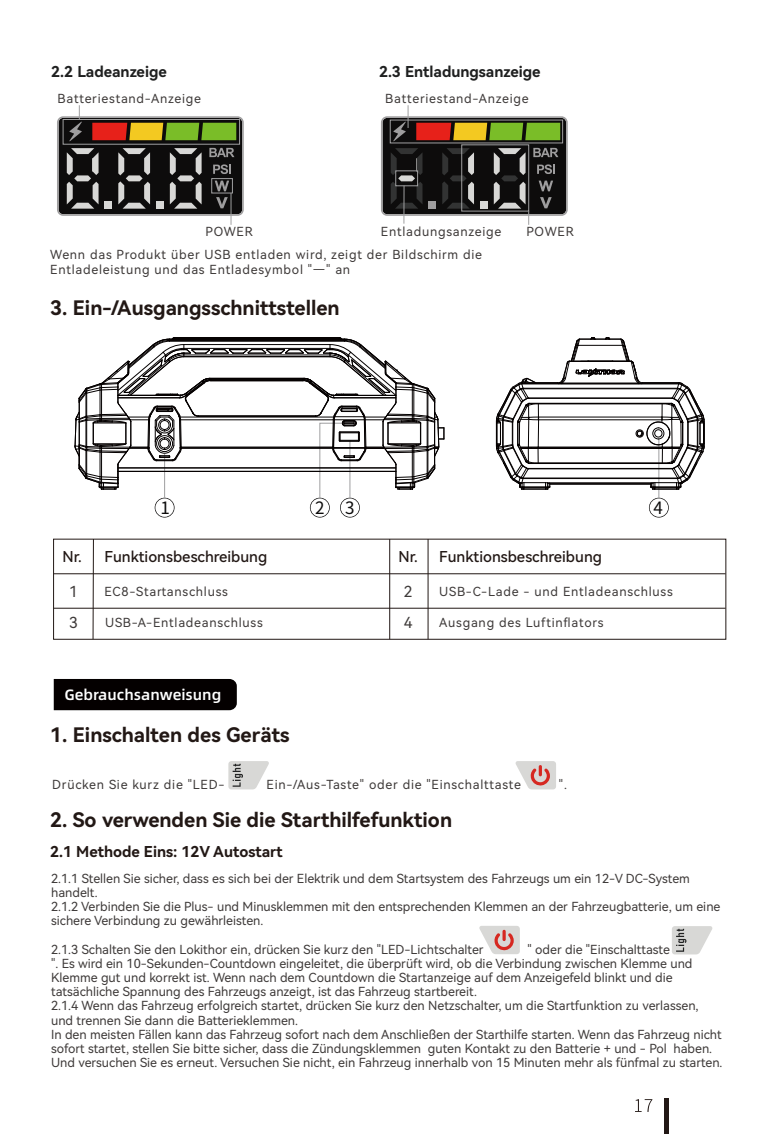
<style>
.page{position:relative;width:780px;height:1134px;background:#fff}
.page>*{position:absolute;margin:0;border:0;box-sizing:border-box;transform-origin:0 0}
.t1{font:20px "Harmony OS Sans SC Bold";color:#221815}
.t2{font:17px "Source Han Sans CN";color:#0d0c0c}
.t3{font:15.25px "Harmony OS Sans SC";color:#3e3a39}
.t4{font:15px "Harmony OS Sans SC Medium";color:#221815}
.t5{font:15px "Harmony OS Sans SC Bold";color:#1f2020}
.t6{font:15px "Harmony OS Sans SC Bold";color:#221815}
.t7{font:500 15px "Alibaba Sans";color:#fff}
.t8{font:12.5px/14.2px "Harmony OS Sans SC";color:#3e3a39}
.t9{font:12.5px/23.8px "Harmony OS Sans SC";letter-spacing:.06em;color:#3e3a39}
</style>
<div class="page">
<svg style="left:635px;top:1099px;width:17px;height:13px"></svg>
<div style="left:664px;top:1098px;width:5px;height:36px;background:#221815"></div>
<svg style="left:57px;top:105px;width:187px;height:111px"></svg>
<div style="left:63px;top:119px;width:177px;height:26px;border:1px solid #9f9fa0"></div>
<div style="left:211px;top:178px;width:22px;height:15px;border:1px solid #9f9fa0"></div>
<svg style="left:381px;top:105px;width:186px;height:120px"></svg>
<hr style="left:230px;top:193px;width:1px;height:32px;background:#9f9fa0">
<hr style="left:403px;top:186px;width:1px;height:38px;background:#9f9fa0">
<div style="left:461px;top:144px;width:68px;height:67px;border:1px solid #9f9fa0"></div>
<div style="left:395px;top:170px;width:23px;height:16px;border:1px solid #9f9fa0"></div>
<hr style="left:93px;top:539px;width:1px;height:100px;background:#221815">
<div style="left:53px;top:539px;width:673px;height:101px;border:1px solid #221815"></div>
<hr style="left:54px;top:573px;width:671px;height:1px;background:#221815">
<hr style="left:54px;top:608px;width:671px;height:1px;background:#221815">
<div style="left:54px;top:679px;width:183px;height:31px;background:#040000"></div>
<hr style="left:389px;top:539px;width:1px;height:100px;background:#221815">
<hr style="left:427px;top:539px;width:1px;height:100px;background:#221815">
<svg style="left:649px;top:498px;width:19px;height:20px"></svg>
<hr style="left:658px;top:439px;width:1px;height:59px;background:#9f9fa0">
<hr style="left:528px;top:397px;width:144px;height:1px;background:#040000">
<hr style="left:523px;top:388px;width:154px;height:1px;background:#040000">
<hr style="left:521px;top:383px;width:157px;height:1px;background:#040000">
<hr style="left:529px;top:463px;width:142px;height:1px;background:#040000">
<hr style="left:528px;top:398px;width:144px;height:1px;background:#040000">
<hr style="left:538px;top:419px;width:123px;height:1px;background:#040000">
<hr style="left:538px;top:417px;width:123px;height:1px;background:#040000">
<hr style="left:538px;top:448px;width:124px;height:1px;background:#040000">
<hr style="left:528px;top:468px;width:144px;height:1px;background:#040000">
<hr style="left:523px;top:478px;width:154px;height:1px;background:#040000">
<hr style="left:547px;top:482px;width:106px;height:1px;background:#040000">
<hr style="left:549px;top:483px;width:102px;height:1px;background:#040000">
<hr style="left:550px;top:484px;width:100px;height:1px;background:#040000">
<hr style="left:534px;top:403px;width:132px;height:1px;background:#040000">
<hr style="left:533px;top:462px;width:134px;height:1px;background:#040000">
<hr style="left:521px;top:382px;width:36px;height:1px;background:#040000">
<hr style="left:538px;top:447px;width:124px;height:1px;background:#040000">
<svg style="left:495px;top:377px;width:55px;height:113px"></svg>
<svg style="left:557px;top:337px;width:147px;height:153px"></svg>
<svg style="left:74px;top:337px;width:370px;height:181px"></svg>
<svg style="left:228px;top:761px;width:41px;height:28px"></svg>
<svg style="left:672px;top:926px;width:40px;height:28px"></svg>
<svg style="left:515px;top:761px;width:41px;height:28px"></svg>
<svg style="left:479px;top:926px;width:41px;height:28px"></svg>
<p class="t5" style="left:51px;top:62px;width:117px">2.2 Ladeanzeige</p>
<p class="t9" style="left:58px;top:86px;width:145px">Batteriestand-Anzeige</p>
<p class="t5" style="left:379px;top:62px;width:163px">2.3 Entladungsanzeige</p>
<p class="t9" style="left:385px;top:86px;width:145px">Batteriestand-Anzeige</p>
<p class="t9" style="left:381px;top:219px;width:122px">Entladungsanzeige</p>
<p class="t8" style="left:526px;top:224px;width:49px">POWER</p>
<p class="t9" style="left:50px;top:219px;width:433px;text-indent:155px">POWER<br>Wenn das Produkt über USB entladen wird, zeigt der Bildschirm die</p>
<p class="t9" style="left:50px;top:257px;width:301px">Entladeleistung und das Entladesymbol "—" an</p>
<h1 class="t1" style="left:50px;top:294px;width:291px">3. Ein-/Ausgangsschnittstellen</h1>
<h2 class="t2" style="left:160px;top:499px;width:11px">1</h2>
<h2 class="t2" style="left:315px;top:499px;width:41px">2 3</h2>
<h2 class="t2" style="left:653px;top:499px;width:11px">4</h2>
<p class="t4" style="left:63px;top:546px;width:206px">Nr. Funktionsbeschreibung</p>
<p class="t4" style="left:398px;top:546px;width:205px">Nr. Funktionsbeschreibung</p>
<p class="t3" style="left:404px;top:580px;width:10px">2</p>
<p class="t3" style="left:69px;top:580px;width:10px">1</p>
<p class="t9" style="left:104px;top:579px;width:125px">EC8-Startanschluss</p>
<p class="t9" style="left:439px;top:579px;width:235px">USB-C-Lade - und Entladeanschluss</p>
<p class="t3" style="left:69px;top:612px;width:10px">3</p>
<p class="t9" style="left:105px;top:610px;width:159px">USB-A-Entladeanschluss</p>
<p class="t3" style="left:404px;top:612px;width:10px">4</p>
<p class="t9" style="left:439px;top:610px;width:166px">Ausgang des Luftinflators</p>
<p class="t7" style="left:64px;top:683px;width:158px">Gebrauchsanweisung</p>
<h1 class="t1" style="left:50px;top:721px;width:241px">1. Einschalten des Geräts</h1>
<p class="t9" style="left:52px;top:772px;width:174px">Drücken Sie kurz die "LED-</p>
<p class="t9" style="left:266px;top:772px;width:256px">Ein-/Aus-Taste" oder die "Einschalttaste</p>
<p class="t8" style="left:559px;top:776px;width:9px">".</p>
<h1 class="t1" style="left:50px;top:806px;width:403px">2. So verwenden Sie die Starthilfefunktion</h1>
<p class="t6" style="left:50px;top:841px;width:234px">2.1 Methode Eins: 12V Autostart</p>
<p class="t8" style="left:51px;top:871px;width:670px">2.1.1 Stellen Sie sicher, dass es sich bei der Elektrik und dem Startsystem des Fahrzeugs um ein 12-V DC-System handelt.<br>2.1.2 Verbinden Sie die Plus- und Minusklemmen mit den entsprechenden Klemmen an der Fahrzeugbatterie, um eine sichere Verbindung zu gewährleisten.</p>
<p class="t8" style="left:51px;top:942px;width:434px">2.1.3 Schalten Sie den Lokithor ein, drücken Sie kurz den "LED-Lichtschalter</p>
<p class="t8" style="left:51px;top:942px;width:673px;text-indent:476px">" oder die "Einschalttaste<br>". Es wird ein 10-Sekunden-Countdown eingeleitet, die überprüft wird, ob die Verbindung zwischen Klemme und Klemme gut und korrekt ist. Wenn nach dem Countdown die Startanzeige auf dem Anzeigefeld blinkt und die tatsächliche Spannung des Fahrzeugs anzeigt, ist das Fahrzeug startbereit.<br>2.1.4 Wenn das Fahrzeug erfolgreich startet, drücken Sie kurz den Netzschalter, um die Startfunktion zu verlassen, und trennen Sie dann die Batterieklemmen.<br>In den meisten Fällen kann das Fahrzeug sofort nach dem Anschließen der Starthilfe starten. Wenn das Fahrzeug nicht sofort startet, stellen Sie bitte sicher, dass die Zündungsklemmen guten Kontakt zu den Batterie + und - Pol haben.<br>Und versuchen Sie es erneut. Versuchen Sie nicht, ein Fahrzeug innerhalb von 15 Minuten mehr als fünfmal zu starten.</p>
</div>
